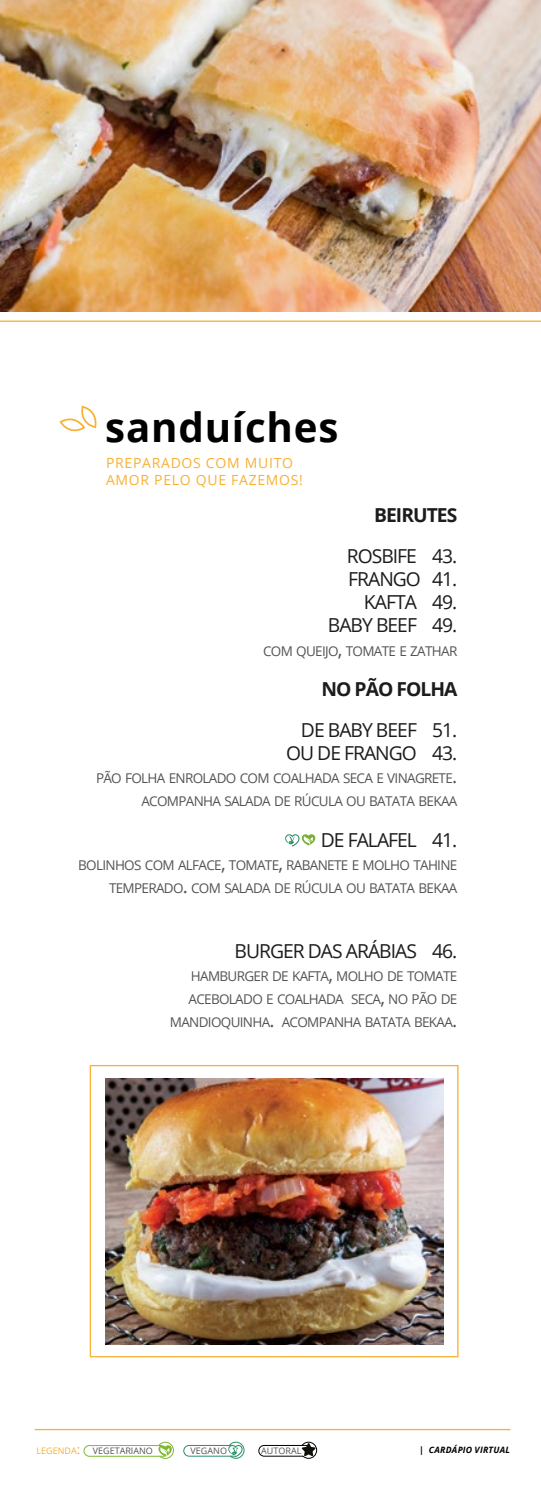
<style>
.page{position:relative;width:541px;height:1489px;background:#fff}
.page>*{position:absolute;margin:0;border:0;box-sizing:border-box;transform-origin:0 0}
.t1{font:700 40.25px "Open Sans";letter-spacing:.02em;color:#000}
.t2{font:19.25px/23.1px "Open Sans";letter-spacing:-.05em;color:#1c1c1b;text-align:right}
.t3{font:700 19.25px "Open Sans";letter-spacing:-.05em;color:#1c1c1b}
.t4{font:14px/16.8px "Open Sans";letter-spacing:.05em;color:#f8b133}
.t5{font:13.47px/23.1px "Open Sans";letter-spacing:-.05em;color:#545453;text-align:right}
.t6{font:8.92px "Open Sans";color:#545453}
.t7{font:italic 700 8.75px "Open Sans";letter-spacing:.03em;color:#000}
.s1{font-size:19.25px}
.s2{color:#f7b032}
.s3{font-size:12.78px;color:#f7b032}
</style>
<div class="page">
<img style="left:0;top:0;width:541px;height:312px">
<hr style="left:0;top:320px;width:541px;height:2px;background:#f7b032">
<svg style="left:83px;top:1441px;width:91px;height:18px"></svg>
<svg style="left:183px;top:1441px;width:62px;height:17px"></svg>
<svg style="left:258px;top:1441px;width:59px;height:17px"></svg>
<hr style="left:35px;top:1428px;width:475px;height:1px;background:#f7b032">
<svg style="left:59px;top:405px;width:38px;height:27px"></svg>
<img style="left:105px;top:1078px;width:338px;height:266px">
<div style="left:90px;top:1064px;width:368px;height:293px;border:1px solid #f8b133"></div>
<svg style="left:285px;top:834px;width:30px;height:12px"></svg>
<h1 class="t1" style="left:105px;top:398px;width:235px">sanduíches</h1>
<p class="t4" style="left:106px;top:454px;width:198px">PREPARADOS COM MUITO<br>AMOR PELO QUE FAZEMOS!</p>
<h2 class="t3" style="left:374px;top:502px;width:85px">BEIRUTES</h2>
<h2 class="t2" style="left:328px;top:544px;width:131px">ROSBIFE 43.<br>FRANGO 41.<br>KAFTA 49.<br>BABY BEEF 49.</h2>
<p class="t5" style="left:263px;top:638px;width:196px">COM QUEIJO<span class="s1">,</span> TOMATE E ZATHAR</p>
<h2 class="t3" style="left:321px;top:675px;width:137px">NO PÃO FOLHA</h2>
<h2 class="t2" style="left:286px;top:717px;width:173px">DE BABY BEEF 51.<br>OU DE FRANGO 43.</h2>
<p class="t5" style="left:96px;top:766px;width:363px">PÃO FOLHA ENROLADO COM COALHADA SECA E VINAGRETE<span class="s1">.<br></span>ACOMPANHA SALADA DE RÚCULA OU BATATA BEKAA</p>
<h2 class="t2" style="left:321px;top:827px;width:138px">DE FALAFEL 41.</h2>
<p class="t5" style="left:78px;top:853px;width:380px">BOLINHOS COM ALFACE<span class="s1">,</span> TOMATE<span class="s1">,</span> RABANETE E MOLHO TAHINE<br>TEMPERADO<span class="s1">.</span> COM SALADA DE RÚCULA OU BATATA BEKAA</p>
<h2 class="t2" style="left:234px;top:938px;width:224px">BURGER DAS ARÁBIAS 46.</h2>
<p class="t5" style="left:170px;top:964px;width:289px">HAMBURGER DE KAFTA<span class="s1">,</span> MOLHO DE TOMATE<br>ACEBOLADO E COALHADA SECA<span class="s1">,</span> NO PÃO DE<br>MANDIOQUINHA<span class="s1">.</span> ACOMPANHA BATATA BEKAA<span class="s1">.</span></p>
<p class="t6" style="left:36px;top:1444px;width:118px"><span class="s2">LEGENDA</span><span class="s3">:</span> VEGETARIANO</p>
<p class="t6" style="left:190px;top:1444px;width:38px">VEGANO</p>
<p class="t6" style="left:261px;top:1444px;width:42px">AUTORAL</p>
<p class="t7" style="left:419px;top:1443px;width:92px">| CARDÁPIO VIRTUAL</p>
</div>
